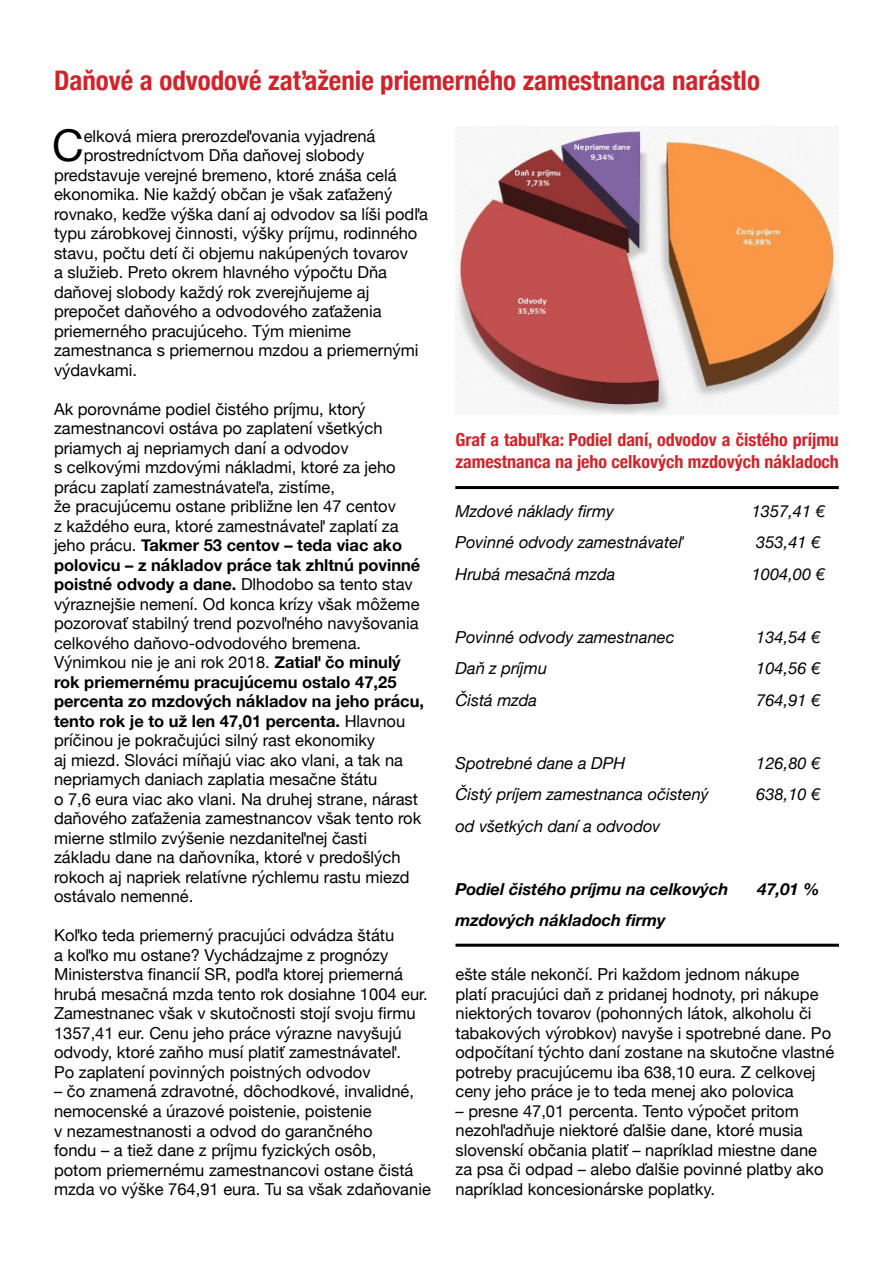
<style>
.page{position:relative;width:893px;height:1263px;background:#fff}
.page>*{position:absolute;margin:0;border:0;box-sizing:border-box;transform-origin:0 0}
.t1{font:43.8px "Helvetica Neue";color:#000}
.t2{font:700 condensed 27px "Helvetica Neue";color:#d2232a}
.t3{font:700 condensed 18px/21.6px "Helvetica Neue";color:#d2232a}
.t4{font:16.5px/19.5px "Helvetica Neue";color:#000}
.t5{font:italic 16.5px/31.5px "Helvetica Neue";color:#000}
.t6{font:italic 700 16.5px/31.5px "Helvetica Neue";color:#000}
.s1{font-weight:700}
</style>
<div class="page">
<img style="left:455px;top:126px;width:384px;height:288px">
<hr style="left:455px;top:486px;width:384px;height:3px;background:#000">
<hr style="left:455px;top:944px;width:384px;height:3px;background:#000">
<h2 class="t2" style="left:54px;top:58px;width:707px">Daňové a odvodové zaťaženie priemerného zamestnanca narástlo</h2>
<h1 class="t1" style="left:52px;top:114px;width:33px">C</h1>
<p class="t4" style="left:84px;top:127px;width:293px">elková miera prerozdeľovania vyjadrená</p>
<p class="t4" style="left:84px;top:147px;width:282px">prostredníctvom Dňa daňovej slobody</p>
<p class="t4" style="left:54px;top:166px;width:344px">predstavuje verejné bremeno, ktoré znáša celá</p>
<p class="t4" style="left:54px;top:186px;width:340px">ekonomika. Nie každý občan je však zaťažený</p>
<p class="t4" style="left:54px;top:205px;width:376px">rovnako, keďže výška daní aj odvodov sa líši podľa</p>
<p class="t4" style="left:54px;top:225px;width:365px">typu zárobkovej činnosti, výšky príjmu, rodinného</p>
<p class="t4" style="left:54px;top:244px;width:355px">stavu, počtu detí či objemu nakúpených tovarov</p>
<p class="t4" style="left:54px;top:264px;width:335px">a služieb. Preto okrem hlavného výpočtu Dňa</p>
<p class="t4" style="left:54px;top:283px;width:317px">daňovej slobody každý rok zverejňujeme aj</p>
<p class="t4" style="left:54px;top:303px;width:329px">prepočet daňového a odvodového zaťaženia</p>
<p class="t4" style="left:54px;top:322px;width:299px">priemerného pracujúceho. Tým mienime</p>
<p class="t4" style="left:54px;top:342px;width:366px">zamestnanca s priemernou mzdou a priemernými</p>
<p class="t4" style="left:54px;top:361px;width:85px">výdavkami.</p>
<p class="t4" style="left:54px;top:400px;width:372px">Ak porovnáme podiel čistého príjmu, ktorý zamestnancovi ostáva po zaplatení všetkých priamych aj nepriamych daní a odvodov<br>s celkovými mzdovými nákladmi, ktoré za jeho prácu zaplatí zamestnávateľa, zistíme,<br>že pracujúcemu ostane približne len 47 centov<br>z každého eura, ktoré zamestnávateľ zaplatí za jeho prácu. <span class="s1">Takmer 53 centov – teda viac ako polovicu – z nákladov práce tak zhltnú povinné poistné odvody a dane.</span> Dlhodobo sa tento stav výraznejšie nemení. Od konca krízy však môžeme pozorovať stabilný trend pozvoľného navyšovania celkového daňovo-odvodového bremena.<br>Výnimkou nie je ani rok 2018. <span class="s1">Zatiaľ čo minulý rok priemernému pracujúcemu ostalo 47,25 percenta zo mzdových nákladov na jeho prácu, tento rok je to už len 47,01 percenta.</span> Hlavnou príčinou je pokračujúci silný rast ekonomiky<br>aj miezd. Slováci míňajú viac ako vlani, a tak na nepriamych daniach zaplatia mesačne štátu<br>o 7,6 eura viac ako vlani. Na druhej strane, nárast daňového zaťaženia zamestnancov však tento rok mierne stlmilo zvýšenie nezdaniteľnej časti základu dane na daňovníka, ktoré v predošlých rokoch aj napriek relatívne rýchlemu rastu miezd ostávalo nemenné.</p>
<p class="t4" style="left:54px;top:927px;width:375px">Koľko teda priemerný pracujúci odvádza štátu<br>a koľko mu ostane? Vychádzajme z prognózy Ministerstva financií SR, podľa ktorej priemerná hrubá mesačná mzda tento rok dosiahne 1004 eur.<br>Zamestnanec však v skutočnosti stojí svoju firmu 1357,41 eur. Cenu jeho práce výrazne navyšujú odvody, ktoré zaňho musí platiť zamestnávateľ.<br>Po zaplatení povinných poistných odvodov</p>
<p class="t4" style="left:54px;top:1083px;width:378px">– čo znamená zdravotné, dôchodkové, invalidné, nemocenské a úrazové poistenie, poistenie<br>v nezamestnanosti a odvod do garančného<br>fondu – a tiež dane z príjmu fyzických osôb,<br>potom priemernému zamestnancovi ostane čistá mzda vo výške 764,91 eura. Tu sa však zdaňovanie</p>
<p class="t3" style="left:455px;top:428px;width:385px">Graf a tabuľka: Podiel daní, odvodov a čistého príjmu zamestnanca na jeho celkových mzdových nákladoch</p>
<p class="t5" style="left:455px;top:496px;width:229px">Mzdové náklady firmy<br>Povinné odvody zamestnávateľ<br>Hrubá mesačná mzda</p>
<p class="t5" style="left:455px;top:622px;width:221px">Povinné odvody zamestnanec<br>Daň z príjmu<br>Čistá mzda</p>
<p class="t5" style="left:455px;top:748px;width:255px">Spotrebné dane a DPH<br>Čistý príjem zamestnanca očistený od všetkých daní a odvodov</p>
<p class="t6" style="left:455px;top:874px;width:274px">Podiel čistého príjmu na celkových mzdových nákladoch firmy</p>
<p class="t5" style="left:752px;top:496px;width:75px">1357,41 €<br>353,41 €<br>1004,00 €</p>
<p class="t5" style="left:756px;top:622px;width:66px;text-align:justify">134,54 € 104,56 € 764,91 €</p>
<p class="t5" style="left:756px;top:748px;width:66px">126,80 €<br>638,10 €</p>
<p class="t6" style="left:757px;top:874px;width:63px">47,01 %</p>
<p class="t4" style="left:455px;top:965px;width:380px">ešte stále nekončí. Pri každom jednom nákupe platí pracujúci daň z pridanej hodnoty, pri nákupe niektorých tovarov (pohonných látok, alkoholu či tabakových výrobkov) navyše i spotrebné dane. Po odpočítaní týchto daní zostane na skutočne vlastné potreby pracujúcemu iba 638,10 eura. Z celkovej ceny jeho práce je to teda menej ako polovica</p>
<p class="t4" style="left:455px;top:1102px;width:369px">– presne 47,01 percenta. Tento výpočet pritom nezohľadňuje niektoré ďalšie dane, ktoré musia slovenskí občania platiť – napríklad miestne dane za psa či odpad – alebo ďalšie povinné platby ako napríklad koncesionárske poplatky.</p>
</div>
